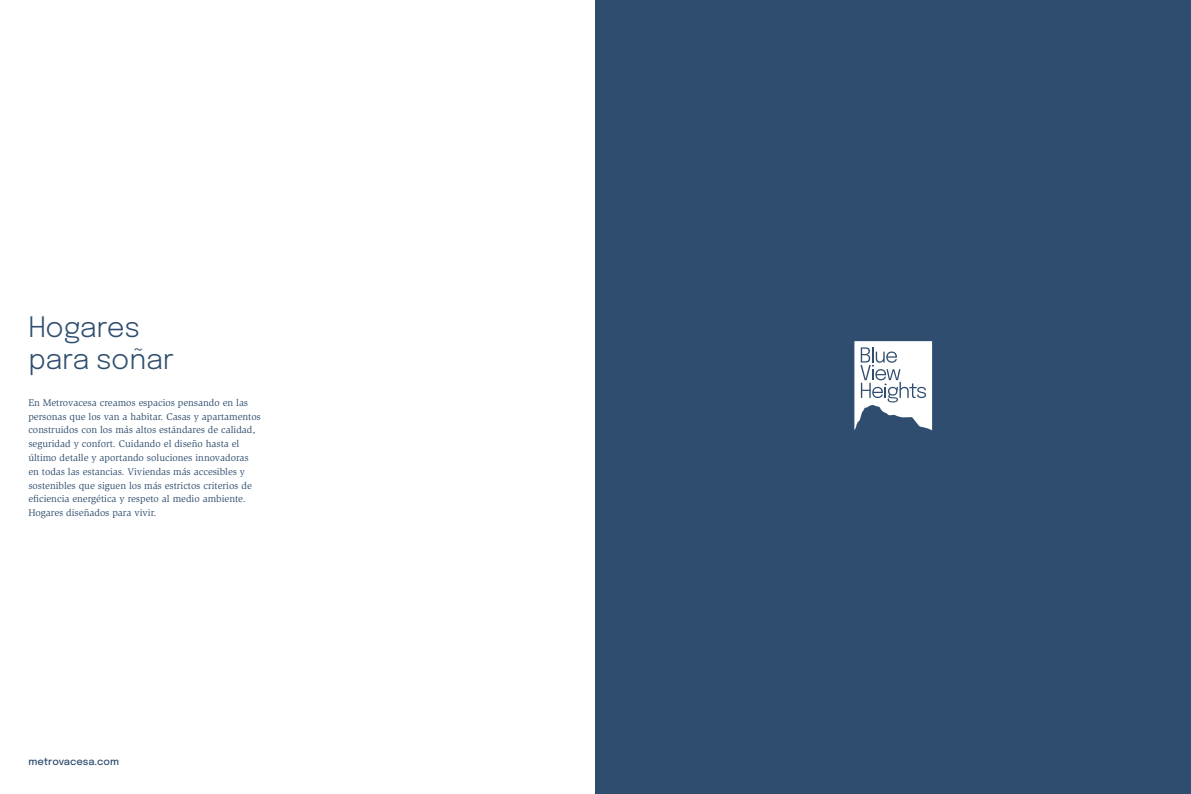
<style>
.page{position:relative;width:1191px;height:794px;background:#fff}
.page>*{position:absolute;margin:0;border:0;box-sizing:border-box;transform-origin:0 0}
.t1{font:300 28px/32.2px "Epilogue";letter-spacing:-.01em;color:#2f4e6f}
.t2{font:10px/13.8px "Slimbach Std";color:#2f4e6f}
.t3{font:500 10px "Epilogue";color:#2f4e6f}
</style>
<div class="page">
<div style="left:595px;top:0;width:596px;height:794px;background:#2f4e6f"></div>
<svg style="left:854px;top:341px;width:78px;height:89px"></svg>
<h1 class="t1" style="left:28px;top:309px;width:147px">Hogares para soñar</h1>
<p class="t2" style="left:28px;top:395px;width:234px">En Metrovacesa creamos espacios pensando en las personas que los van a habitar. Casas y apartamentos construidos con los más altos estándares de calidad, seguridad y confort. Cuidando el diseño hasta el último detalle y aportando soluciones innovadoras en todas las estancias. Viviendas más accesibles y sostenibles que siguen los más estrictos criterios de eficiencia energética y respeto al medio ambiente.<br>Hogares diseñados para vivir.</p>
<p class="t3" style="left:28px;top:754px;width:92px">metrovacesa.com</p>
</div>
